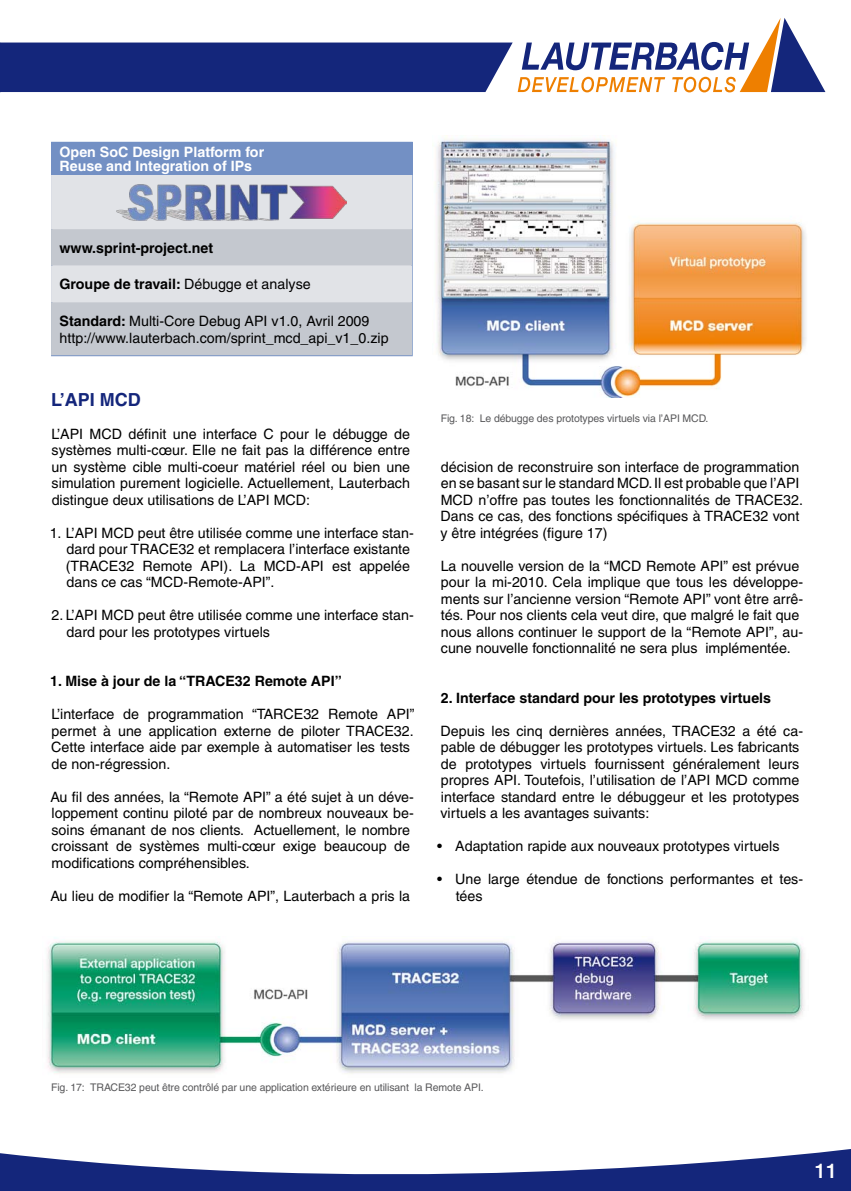
<style>
.page{position:relative;width:851px;height:1191px;background:#fff}
.page>*{position:absolute;margin:0;border:0;box-sizing:border-box;transform-origin:0 0}
.t1{font:500 20.25px "Helvetica Neue LT";color:#fff}
.t2{font:700 18px "Helvetica";color:#14267b}
.t3{font:14.25px/16.5px "Helvetica";color:#000}
.t4{font:700 14.25px "Helvetica";color:#000}
.t5{font:700 14.25px/14.2px "Helvetica";color:#fff}
.t6{font:10.5px "Helvetica";letter-spacing:-.01em;color:#58585a}
.s1{font-weight:400}
.s2{font-weight:700}
</style>
<div class="page">
<svg style="left:0;top:1149px;width:850px;height:42px;fill:#14267b"></svg>
<svg style="left:0;top:18px;width:825px;height:74px"></svg>
<img style="left:47px;top:937px;width:757px;height:137px">
<div style="left:51px;top:175px;width:361px;height:54px;background:#e1e3e7"></div>
<svg style="left:51px;top:229px;width:361px;height:126px;background:#cccfd6"></svg>
<img style="left:117px;top:184px;width:229px;height:36px">
<div style="left:51px;top:142px;width:361px;height:33px;background:#7390c4"></div>
<img style="left:432px;top:136px;width:374px;height:261px">
<p class="t5" style="left:60px;top:144px;width:206px">Open SoC Design Platform for<br>Reuse and Integration of IPs</p>
<p class="t4" style="left:60px;top:239px;width:155px">www.sprint-project.net</p>
<p class="t4" style="left:60px;top:276px;width:253px">Groupe de travail: <span class="s1">Débugge et analyse</span></p>
<p class="t3" style="left:60px;top:313px;width:330px"><span class="s2">Standard:</span> Multi-Core Debug API v1.0, Avril 2009 http://www.lauterbach.com/sprint_mcd_api_v1_0.zip</p>
<p class="t2" style="left:51px;top:388px;width:91px">L’API MCD</p>
<p class="t3" style="left:51px;top:425px;width:360px;text-align:justify">L’API MCD définit une interface C pour le débugge de systèmes multi-cœur. Elle ne fait pas la différence entre un système cible multi-coeur matériel réel ou bien une simulation purement logicielle. Actuellement, Lauterbach distingue deux utilisations de L’API MCD:</p>
<p class="t3" style="left:66px;top:524px;width:349px;text-indent:-16px">1. L’API MCD peut être utilisée comme une interface stan&shy;dard pour TRACE32 et remplacera l’interface existante (TRACE32 Remote API). La MCD-API est appelée dans ce cas “MCD-Remote-API”.</p>
<p class="t3" style="left:66px;top:607px;width:349px;text-indent:-15px">2. L’API MCD peut être utilisée comme une interface stan&shy;dard pour les prototypes virtuels</p>
<p class="t4" style="left:50px;top:672px;width:293px">1. Mise à jour de la “TRACE32 Remote API”</p>
<p class="t3" style="left:51px;top:706px;width:365px">L’interface de programmation “TARCE32 Remote API” permet à une application externe de piloter TRACE32.<br>Cette interface aide par exemple à automatiser les tests de non-régression.</p>
<p class="t3" style="left:51px;top:788px;width:365px">Au fil des années, la “Remote API” a été sujet à un déve&shy;loppement continu piloté par de nombreux nouveaux be&shy;soins émanant de nos clients. Actuellement, le nombre croissant de systèmes multi-cœur exige beaucoup de modifications compréhensibles.</p>
<p class="t3" style="left:51px;top:887px;width:361px">Au lieu de modifier la “Remote API”, Lauterbach a pris la</p>
<p class="t6" style="left:440px;top:412px;width:269px">Fig. 18: Le débugge des prototypes virtuels via l’API MCD.</p>
<p class="t3" style="left:440px;top:458px;width:364px">décision de reconstruire son interface de programmation en se basant sur le standard MCD. Il est probable que l’API MCD n’offre pas toutes les fonctionnalités de TRACE32.<br>Dans ce cas, des fonctions spécifiques à TRACE32 vont y être intégrées (figure 17)</p>
<p class="t3" style="left:440px;top:557px;width:364px">La nouvelle version de la “MCD Remote API” est prévue pour la mi-2010. Cela implique que tous les développe&shy;ments sur l’ancienne version “Remote API” vont être arrê&shy;tés. Pour nos clients cela veut dire, que malgré le fait que nous allons continuer le support de la “Remote API”, au&shy;cune nouvelle fonctionnalité ne sera plus implémentée.</p>
<p class="t4" style="left:440px;top:689px;width:332px">2. Interface standard pour les prototypes virtuels</p>
<p class="t3" style="left:440px;top:722px;width:364px">Depuis les cinq dernières années, TRACE32 a été ca&shy;pable de débugger les prototypes virtuels. Les fabricants de prototypes virtuels fournissent généralement leurs propres API. Toutefois, l’utilisation de l’API MCD comme interface standard entre le débuggeur et les prototypes virtuels a les avantages suivants:</p>
<p class="t3" style="left:437px;top:838px;width:344px">• Adaptation rapide aux nouveaux prototypes virtuels</p>
<p class="t3" style="left:455px;top:871px;width:349px;text-indent:-19px">• Une large étendue de fonctions performantes et tes&shy;tées</p>
<p class="t6" style="left:51px;top:1080px;width:434px">Fig. 17: TRACE32 peut être contrôlé par une application extérieure en utilisant la Remote API.</p>
<h1 class="t1" style="left:814px;top:1158px;width:24px">11</h1>
</div>
